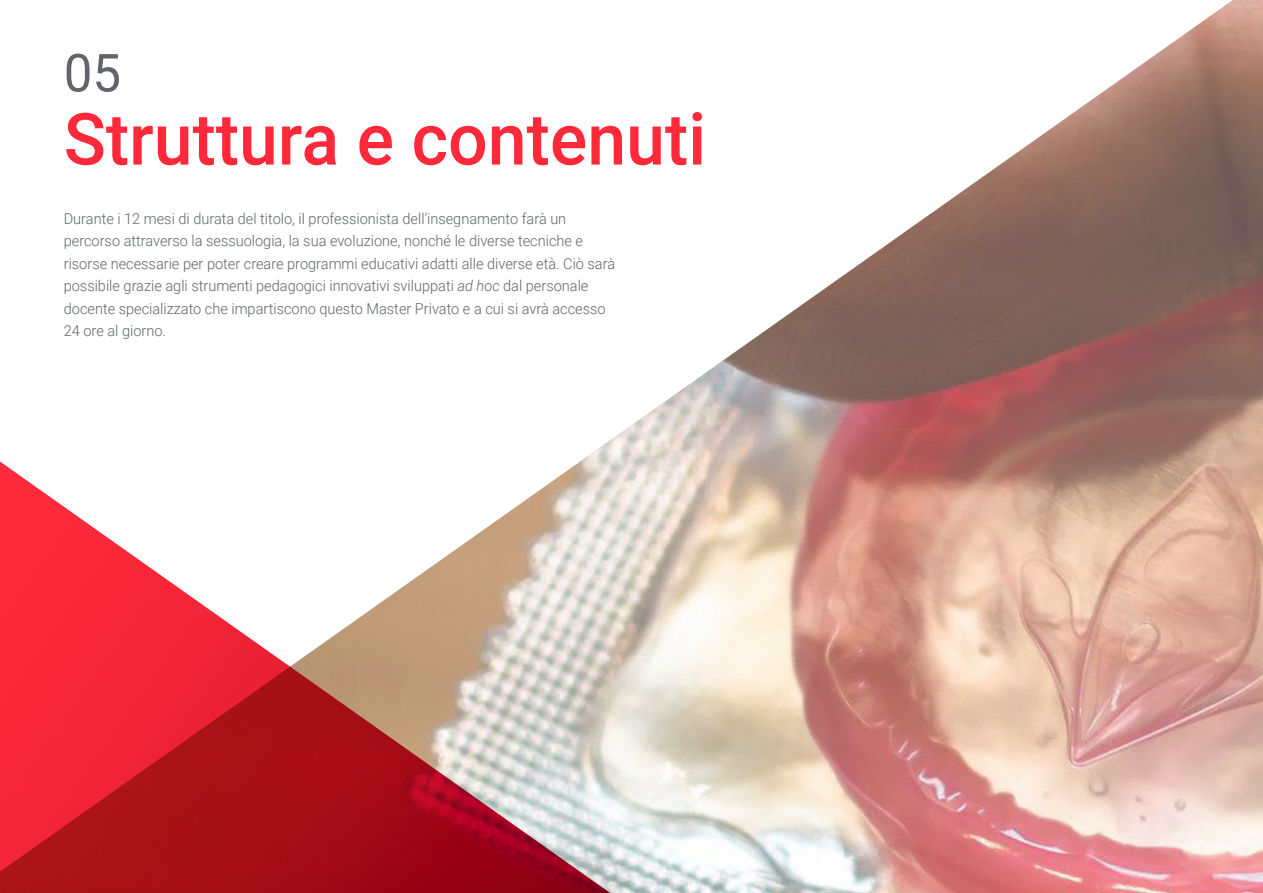
<style>
.page{position:relative;width:1263px;height:893px;background:#fff}
.page>*{position:absolute;margin:0;border:0;box-sizing:border-box;transform-origin:0 0}
.t1{font:500 72px "Roboto";color:#ff293a}
.t2{font:52.5px "Roboto";color:#61646a}
.t3{font:300 15px/22.5px "Roboto";color:#61646a}
.s1{font-style:italic}
</style>
<div class="page">
<img style="left:602px;top:0;width:661px;height:893px">
<svg style="left:0;top:446px;width:640px;height:447px"></svg>
<h2 class="t2" style="left:64px;top:36px;width:59px">05</h2>
<h1 class="t1" style="left:64px;top:89px;width:644px">Struttura e contenuti</h1>
<p class="t3" style="left:64px;top:207px;width:553px">Durante i 12 mesi di durata del titolo, il professionista dell'insegnamento farà un percorso attraverso la sessuologia, la sua evoluzione, nonché le diverse tecniche e risorse necessarie per poter creare programmi educativi adatti alle diverse età. Ciò sarà possibile grazie agli strumenti pedagogici innovativi sviluppati <span class="s1">ad hoc</span> dal personale docente specializzato che impartiscono questo Master Privato e a cui si avrà accesso 24 ore al giorno.</p>
</div>
